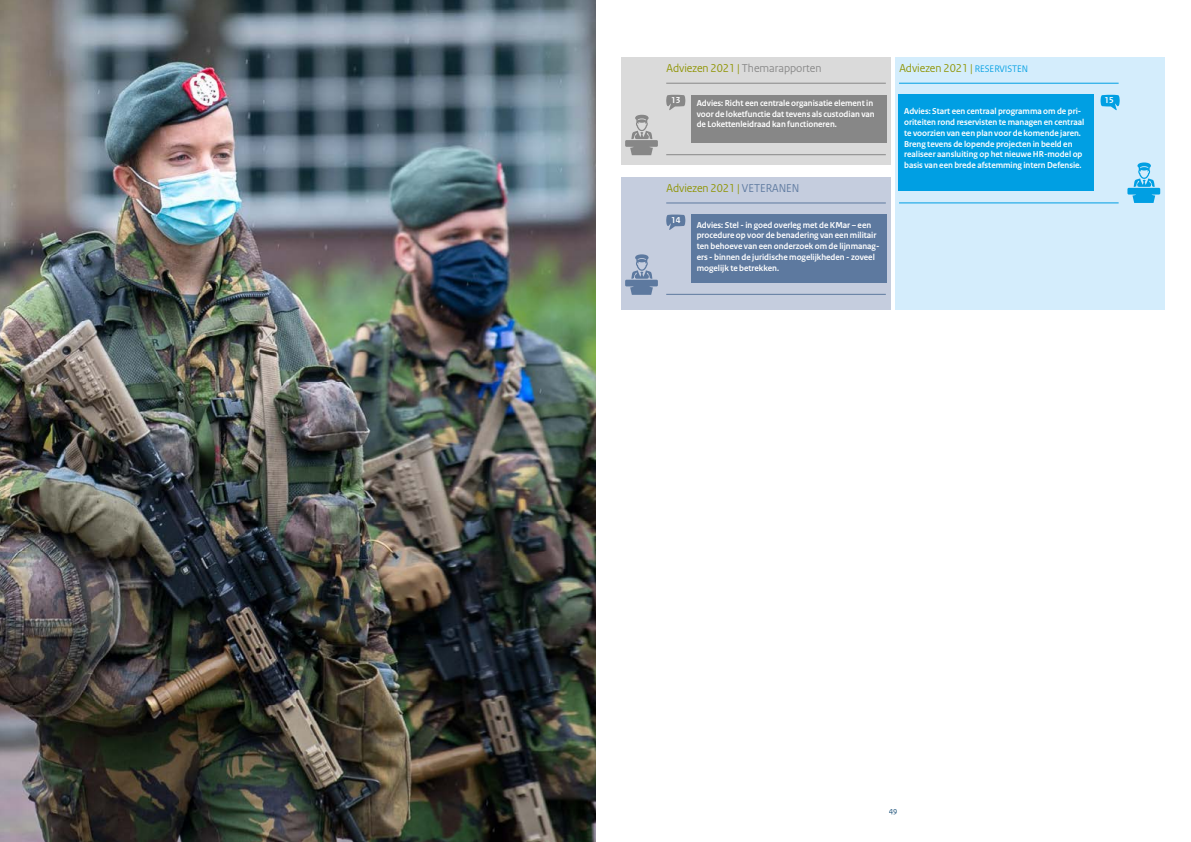
<style>
.page{position:relative;width:1191px;height:842px;background:#fff}
.page>*{position:absolute;margin:0;border:0;box-sizing:border-box;transform-origin:0 0}
.t1{font:12px "Rijksoverheid Sans Heading";color:#8e9300}
.t2{font:12px "Rijksoverheid Sans Heading";color:#878787}
.t3{font:700 9px/10.8px "Rijksoverheid Sans Heading";color:#fff}
.t4{font:8px "Rijksoverheid Sans Heading";color:#003d6a}
.s1{color:#8e9300}
.s2{color:#5d799f}
.s3{font-size:10px;color:#009fe3}
</style>
<div class="page">
<div style="left:894px;top:57px;width:270px;height:252px;background:#d4edfc"></div>
<div style="left:621px;top:177px;width:269px;height:132px;background:#c5cdde"></div>
<div style="left:621px;top:58px;width:269px;height:107px;background:#dadada"></div>
<svg style="left:625px;top:115px;width:33px;height:40px"></svg>
<svg style="left:666px;top:95px;width:19px;height:15px"></svg>
<div style="left:691px;top:95px;width:196px;height:48px;background:#878787"></div>
<hr style="left:666px;top:83px;width:220px;height:1px;background:#878787">
<hr style="left:666px;top:154px;width:220px;height:1px;background:#878787">
<svg style="left:625px;top:254px;width:33px;height:41px"></svg>
<svg style="left:666px;top:215px;width:19px;height:15px"></svg>
<div style="left:691px;top:215px;width:196px;height:67px;background:#5d799f"></div>
<hr style="left:666px;top:202px;width:220px;height:1px;background:#5d799f">
<hr style="left:666px;top:294px;width:220px;height:1px;background:#5d799f">
<div style="left:691px;top:221px;width:196px;height:62px;background:#5d799f"></div>
<svg style="left:1127px;top:162px;width:33px;height:41px"></svg>
<div style="left:898px;top:95px;width:196px;height:96px;background:#009fe3"></div>
<svg style="left:1100px;top:95px;width:19px;height:15px"></svg>
<hr style="left:899px;top:83px;width:219px;height:1px;background:#009fe3">
<hr style="left:899px;top:202px;width:219px;height:1px;background:#009fe3">
<img style="left:0;top:0;width:595px;height:842px">
<h1 class="t2" style="left:666px;top:61px;width:156px"><span class="s1">Adviezen 2021 |</span> Themarapporten</h1>
<p class="t3" style="left:671px;top:95px;width:11px">13</p>
<p class="t3" style="left:696px;top:98px;width:179px">Advies: Richt een centrale organisatie element in voor de loketfunctie dat tevens als custodian van de Lokettenleidraad kan functioneren.</p>
<h1 class="t1" style="left:666px;top:181px;width:134px">Adviezen 2021 | <span class="s2">VETERANEN</span></h1>
<p class="t3" style="left:671px;top:215px;width:11px">14</p>
<p class="t3" style="left:696px;top:219px;width:184px">Advies: Stel - in goed overleg met de KMar – een procedure op voor de benadering van een militair ten behoeve van een onderzoek om de lijnmanag&shy;ers - binnen de juridische mogelijkheden - zoveel mogelijk te betrekken.</p>
<h1 class="t1" style="left:899px;top:61px;width:130px">Adviezen 2021 | <span class="s3">RESERVISTEN</span></h1>
<p class="t3" style="left:904px;top:106px;width:182px">Advies: Start een centraal programma om de pri&shy;oriteiten rond reservisten te managen en centraal te voorzien van een plan voor de komende jaren.<br>Breng tevens de lopende projecten in beeld en realiseer aansluiting op het nieuwe HR-model op basis van een brede afstemming intern Defensie.</p>
<p class="t3" style="left:1104px;top:95px;width:11px">15</p>
<p class="t4" style="left:889px;top:805px;width:10px">49</p>
</div>
